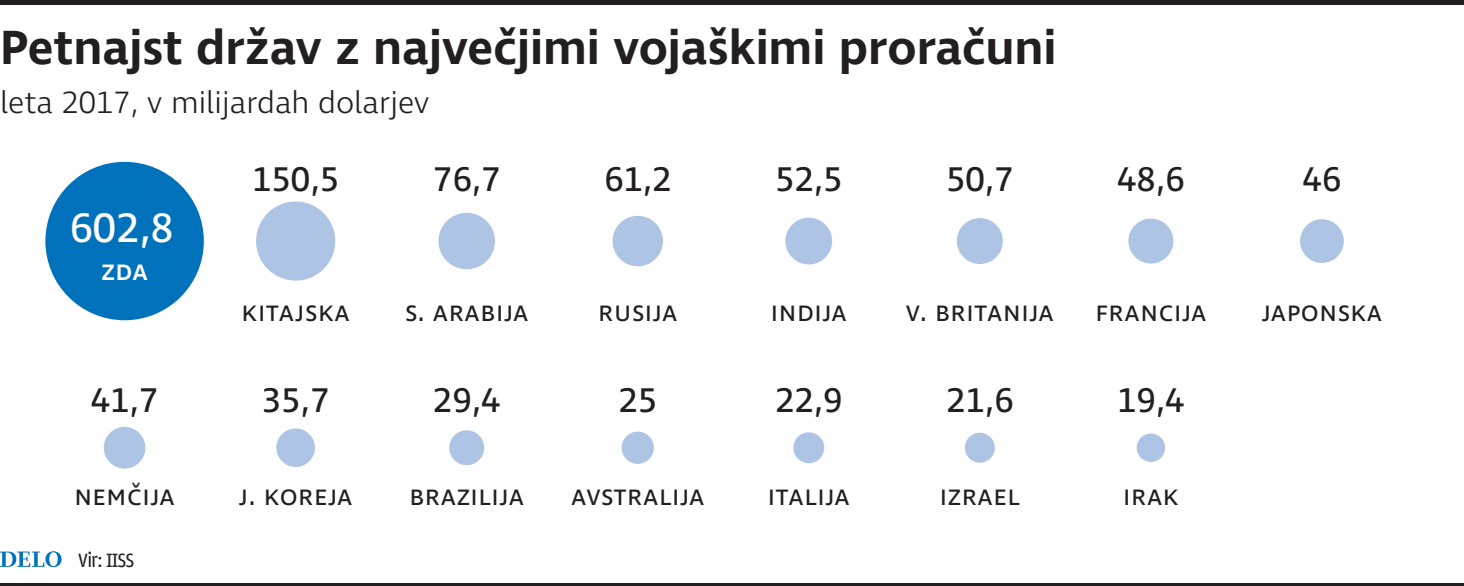
<style>
.page{position:relative;width:1464px;height:586px;background:#fff}
.page>*{position:absolute;margin:0;border:0;box-sizing:border-box;transform-origin:0 0}
.t1{font:600 49px "Ingra";letter-spacing:-.005em;color:#231f20}
.t2{font:42px "Ingra";color:#fff}
.t3{font:35px "Ingra";color:#231f20}
.t4{font:300 31.5px "Ingra";color:#231f20}
.t5{font:28px "Ingra";color:#231f20}
.t6{font:500 28px "Ingra";color:#fff}
.t7{font:condensed 19.6px "Toti Mali Op 2";color:#231f20}
</style>
<div class="page">
<div style="left:45px;top:162px;width:159px;height:158px;background:#0072bc;border-radius:79px"></div>
<div style="left:256px;top:201px;width:79px;height:80px;background:#adc4e5;border-radius:40px"></div>
<div style="left:438px;top:213px;width:57px;height:56px;background:#adc4e5;border-radius:28px"></div>
<div style="left:612px;top:216px;width:51px;height:50px;background:#adc4e5;border-radius:25px"></div>
<div style="left:785px;top:218px;width:47px;height:46px;background:#adc4e5;border-radius:23px"></div>
<div style="left:956px;top:218px;width:46px;height:46px;background:#adc4e5;border-radius:23px"></div>
<div style="left:1128px;top:218px;width:45px;height:45px;background:#adc4e5;border-radius:22px"></div>
<div style="left:1300px;top:219px;width:43px;height:44px;background:#adc4e5;border-radius:22px"></div>
<div style="left:104px;top:427px;width:41px;height:41px;background:#adc4e5;border-radius:21px"></div>
<div style="left:276px;top:428px;width:39px;height:39px;background:#adc4e5;border-radius:19px"></div>
<div style="left:449px;top:430px;width:35px;height:35px;background:#adc4e5;border-radius:17px"></div>
<div style="left:621px;top:431px;width:33px;height:33px;background:#adc4e5;border-radius:16px"></div>
<div style="left:793px;top:432px;width:31px;height:31px;background:#adc4e5;border-radius:15px"></div>
<div style="left:964px;top:433px;width:30px;height:30px;background:#adc4e5;border-radius:15px"></div>
<div style="left:1136px;top:433px;width:29px;height:29px;background:#adc4e5;border-radius:14px"></div>
<div style="left:0;top:0;width:1463px;height:5px;background:#231f20"></div>
<hr style="left:0;top:583px;width:1463px;height:3px;background:#231f20">
<svg style="left:0;top:551px;width:62px;height:16px"></svg>
<h1 class="t1" style="left:0;top:17px;width:1058px">Petnajst držav z največjimi vojaškimi proračuni</h1>
<p class="t4" style="left:0;top:83px;width:431px">leta 2017, v milijardah dolarjev</p>
<h2 class="t2" style="left:70px;top:201px;width:106px">602,8</h2>
<p class="t6" style="left:101px;top:253px;width:48px">zda</p>
<p class="t3" style="left:252px;top:157px;width:88px">150,5</p>
<p class="t3" style="left:433px;top:157px;width:69px">76,7</p>
<p class="t3" style="left:604px;top:157px;width:69px">61,2</p>
<p class="t3" style="left:775px;top:157px;width:69px">52,5</p>
<p class="t3" style="left:946px;top:157px;width:69px">50,7</p>
<p class="t3" style="left:1117px;top:157px;width:69px">48,6</p>
<p class="t3" style="left:1302px;top:157px;width:40px">46</p>
<p class="t5" style="left:241px;top:294px;width:110px">kitajska</p>
<p class="t5" style="left:405px;top:294px;width:125px">s. arabija</p>
<p class="t5" style="left:598px;top:294px;width:81px">rusija</p>
<p class="t5" style="left:770px;top:294px;width:78px">indija</p>
<p class="t5" style="left:905px;top:294px;width:150px">v. britanija</p>
<p class="t5" style="left:1095px;top:294px;width:113px">francija</p>
<p class="t5" style="left:1261px;top:294px;width:123px">japonska</p>
<p class="t3" style="left:91px;top:379px;width:69px">41,7</p>
<p class="t3" style="left:262px;top:379px;width:69px">35,7</p>
<p class="t3" style="left:433px;top:379px;width:69px">29,4</p>
<p class="t3" style="left:618px;top:379px;width:40px">25</p>
<p class="t3" style="left:775px;top:379px;width:69px">22,9</p>
<p class="t3" style="left:946px;top:379px;width:69px">21,6</p>
<p class="t3" style="left:1117px;top:379px;width:69px">19,4</p>
<p class="t5" style="left:74px;top:478px;width:103px">nemčija</p>
<p class="t5" style="left:238px;top:478px;width:116px">j. koreja</p>
<p class="t5" style="left:409px;top:478px;width:117px">brazilija</p>
<p class="t5" style="left:570px;top:478px;width:136px">avstralija</p>
<p class="t5" style="left:767px;top:478px;width:84px">italija</p>
<p class="t5" style="left:939px;top:478px;width:82px">izrael</p>
<p class="t5" style="left:1122px;top:478px;width:58px">irak</p>
<p class="t7" style="left:79px;top:547px;width:57px">Vir: IISS</p>
</div>
